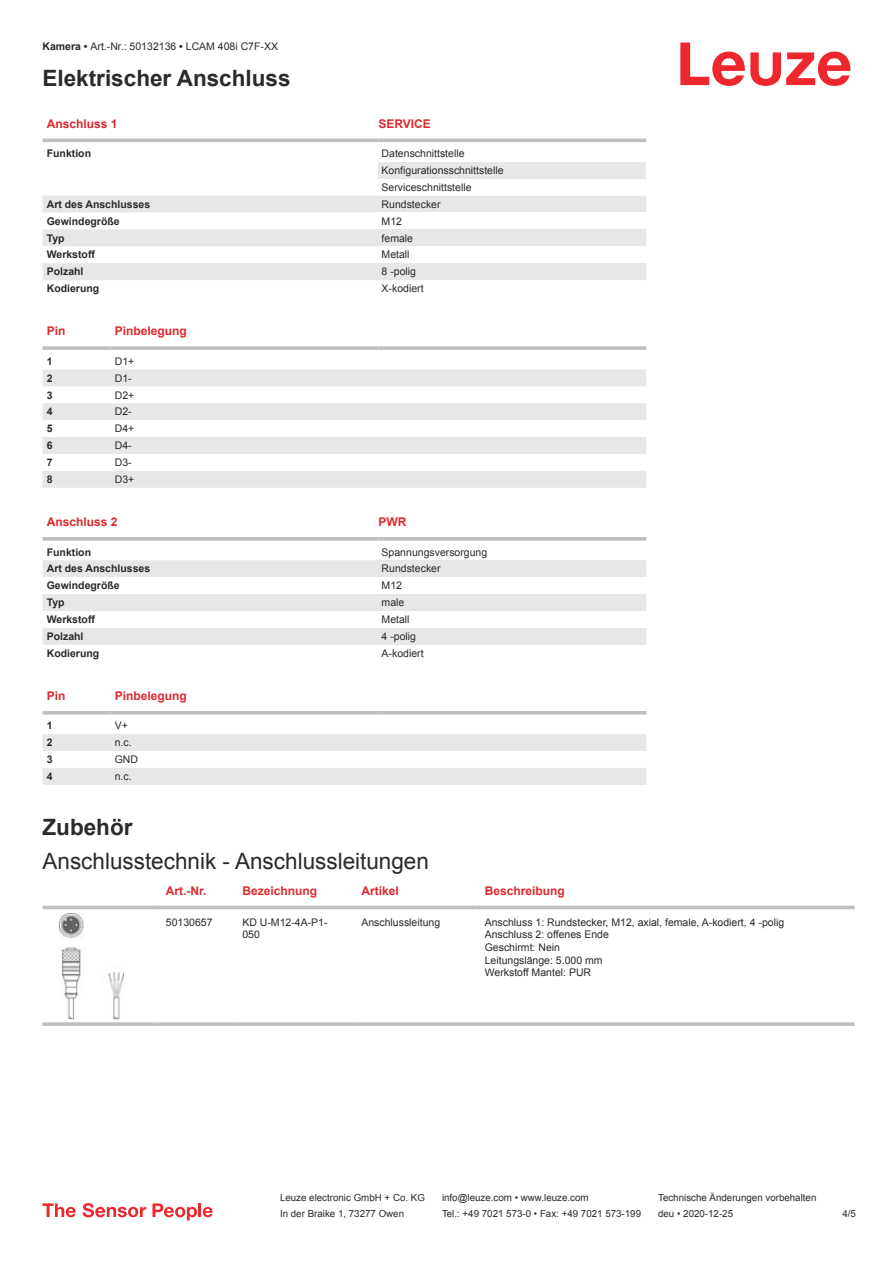
<style>
.page{position:relative;width:893px;height:1263px;background:#fff}
.page>*{position:absolute;margin:0;border:0;box-sizing:border-box;transform-origin:0 0}
.t1{font:22.5px "Arial";color:#2b292a}
.t2{font:700 22.5px "Arial";color:#2b292a}
.t3{font:700 12px "Arial";color:#db2a30}
.t4{font:10.5px/12.6px "Arial";color:#2b292a}
.t5{font:700 10.5px "Arial";color:#2b292a}
.t6{font:9.75px "Arial";color:#2b292a}
.s1{font-weight:700}
</style>
<div class="page">
<svg style="left:680px;top:43px;width:170px;height:43px"></svg>
<svg style="left:43px;top:138px;width:603px;height:58px"></svg>
<svg style="left:43px;top:196px;width:335px;height:84px;fill:#e6e7e9"></svg>
<hr style="left:43px;top:139px;width:335px;height:3px;background:#bdbfc1">
<hr style="left:378px;top:139px;width:268px;height:3px;background:#bdbfc1">
<svg style="left:378px;top:145px;width:268px;height:51px"></svg>
<div style="left:378px;top:162px;width:268px;height:17px;background:#e6e7e9"></div>
<div style="left:378px;top:196px;width:268px;height:16px;background:#e6e7e9"></div>
<div style="left:378px;top:229px;width:268px;height:17px;background:#e6e7e9"></div>
<div style="left:378px;top:263px;width:268px;height:17px;background:#e6e7e9"></div>
<svg style="left:43px;top:369px;width:603px;height:119px;fill:#e6e7e9"></svg>
<hr style="left:43px;top:346px;width:68px;height:4px;background:#c6c8c9">
<svg style="left:111px;top:346px;width:267px;height:4px"></svg>
<hr style="left:378px;top:346px;width:268px;height:4px;background:#c6c8c9">
<svg style="left:43px;top:560px;width:335px;height:85px;fill:#e6e7e9"></svg>
<svg style="left:43px;top:537px;width:335px;height:4px"></svg>
<svg style="left:378px;top:537px;width:268px;height:4px"></svg>
<div style="left:378px;top:560px;width:268px;height:17px;background:#e6e7e9"></div>
<div style="left:378px;top:594px;width:268px;height:17px;background:#e6e7e9"></div>
<div style="left:378px;top:628px;width:268px;height:17px;background:#e6e7e9"></div>
<svg style="left:43px;top:714px;width:603px;height:1px"></svg>
<svg style="left:43px;top:734px;width:603px;height:51px"></svg>
<hr style="left:43px;top:711px;width:68px;height:3px;background:#bdbfc1">
<hr style="left:111px;top:711px;width:267px;height:3px;background:#bdbfc1">
<hr style="left:378px;top:711px;width:268px;height:3px;background:#bdbfc1">
<div style="left:43px;top:905px;width:812px;height:5px;background:#ececed"></div>
<hr style="left:43px;top:906px;width:114px;height:3px;background:#bdbfc1">
<hr style="left:157px;top:906px;width:77px;height:3px;background:#bdbfc1">
<hr style="left:234px;top:906px;width:119px;height:3px;background:#bdbfc1">
<hr style="left:353px;top:906px;width:123px;height:3px;background:#bdbfc1">
<hr style="left:476px;top:906px;width:379px;height:3px;background:#bdbfc1">
<svg style="left:43px;top:1022px;width:114px;height:4px"></svg>
<svg style="left:157px;top:1022px;width:77px;height:4px"></svg>
<svg style="left:234px;top:1022px;width:119px;height:4px"></svg>
<svg style="left:353px;top:1022px;width:123px;height:4px"></svg>
<svg style="left:476px;top:1022px;width:379px;height:4px;background:#c3c5c7"></svg>
<img style="left:59px;top:913px;width:65px;height:107px">
<svg style="left:43px;top:1203px;width:33px;height:14px"></svg>
<svg style="left:83px;top:1203px;width:63px;height:14px"></svg>
<svg style="left:153px;top:1203px;width:44px;height:17px"></svg>
<hr style="left:198px;top:1203px;width:3px;height:14px;background:#ed272d">
<svg style="left:203px;top:1207px;width:10px;height:10px"></svg>
<p class="t4" style="left:43px;top:41px;width:237px"><span class="s1">Kamera •</span> Art.-Nr.: 50132136 <span class="s1">•</span> LCAM 408i C7F-XX</p>
<h1 class="t2" style="left:43px;top:70px;width:250px">Elektrischer Anschluss</h1>
<p class="t3" style="left:47px;top:119px;width:72px">Anschluss 1</p>
<p class="t3" style="left:378px;top:119px;width:54px">SERVICE</p>
<p class="t5" style="left:47px;top:149px;width:46px">Funktion</p>
<p class="t4" style="left:382px;top:146px;width:123px;line-height:17px">Datenschnittstelle<br>Konfigurationsschnittstelle<br>Serviceschnittstelle</p>
<p class="t5" style="left:47px;top:200px;width:105px">Art des Anschlusses</p>
<p class="t4" style="left:382px;top:199px;width:60px">Rundstecker</p>
<p class="t5" style="left:47px;top:217px;width:74px">Gewindegröße</p>
<p class="t4" style="left:382px;top:216px;width:22px">M12</p>
<p class="t5" style="left:47px;top:234px;width:19px">Typ</p>
<p class="t4" style="left:382px;top:233px;width:33px">female</p>
<p class="t5" style="left:47px;top:251px;width:50px">Werkstoff</p>
<p class="t4" style="left:382px;top:249px;width:30px">Metall</p>
<p class="t5" style="left:47px;top:268px;width:38px">Polzahl</p>
<p class="t4" style="left:382px;top:266px;width:36px">8 -polig</p>
<p class="t5" style="left:47px;top:285px;width:54px">Kodierung</p>
<p class="t4" style="left:382px;top:283px;width:44px">X-kodiert</p>
<p class="t3" style="left:47px;top:327px;width:20px">Pin</p>
<p class="t3" style="left:115px;top:327px;width:74px">Pinbelegung</p>
<p class="t5" style="left:47px;top:357px;width:7px">1</p>
<p class="t4" style="left:115px;top:356px;width:21px">D1+</p>
<p class="t5" style="left:47px;top:374px;width:7px">2</p>
<p class="t4" style="left:115px;top:373px;width:18px">D1-</p>
<p class="t5" style="left:47px;top:391px;width:7px">3</p>
<p class="t4" style="left:115px;top:389px;width:21px">D2+</p>
<p class="t5" style="left:47px;top:408px;width:7px">4</p>
<p class="t4" style="left:115px;top:406px;width:18px">D2-</p>
<p class="t5" style="left:47px;top:425px;width:7px">5</p>
<p class="t4" style="left:115px;top:423px;width:21px">D4+</p>
<p class="t5" style="left:47px;top:442px;width:7px">6</p>
<p class="t4" style="left:115px;top:440px;width:18px">D4-</p>
<p class="t5" style="left:47px;top:458px;width:7px">7</p>
<p class="t4" style="left:115px;top:457px;width:18px">D3-</p>
<p class="t5" style="left:47px;top:475px;width:7px">8</p>
<p class="t4" style="left:115px;top:474px;width:21px">D3+</p>
<p class="t3" style="left:47px;top:517px;width:72px">Anschluss 2</p>
<p class="t3" style="left:378px;top:517px;width:29px">PWR</p>
<p class="t5" style="left:47px;top:548px;width:46px">Funktion</p>
<p class="t4" style="left:382px;top:546px;width:107px">Spannungsversorgung</p>
<p class="t5" style="left:47px;top:565px;width:105px">Art des Anschlusses</p>
<p class="t4" style="left:382px;top:563px;width:60px">Rundstecker</p>
<p class="t5" style="left:47px;top:582px;width:74px">Gewindegröße</p>
<p class="t4" style="left:382px;top:580px;width:22px">M12</p>
<p class="t5" style="left:47px;top:599px;width:19px">Typ</p>
<p class="t4" style="left:382px;top:597px;width:24px">male</p>
<p class="t5" style="left:47px;top:615px;width:50px">Werkstoff</p>
<p class="t4" style="left:382px;top:614px;width:30px">Metall</p>
<p class="t5" style="left:47px;top:632px;width:38px">Polzahl</p>
<p class="t4" style="left:382px;top:631px;width:36px">4 -polig</p>
<p class="t5" style="left:47px;top:649px;width:54px">Kodierung</p>
<p class="t4" style="left:382px;top:648px;width:44px">A-kodiert</p>
<p class="t3" style="left:47px;top:691px;width:20px">Pin</p>
<p class="t3" style="left:115px;top:691px;width:74px">Pinbelegung</p>
<p class="t5" style="left:47px;top:722px;width:7px">1</p>
<p class="t4" style="left:115px;top:720px;width:15px">V+</p>
<p class="t5" style="left:47px;top:739px;width:7px">2</p>
<p class="t4" style="left:115px;top:737px;width:18px">n.c.</p>
<p class="t5" style="left:47px;top:756px;width:7px">3</p>
<p class="t4" style="left:115px;top:754px;width:25px">GND</p>
<p class="t5" style="left:47px;top:772px;width:7px">4</p>
<p class="t4" style="left:115px;top:771px;width:18px">n.c.</p>
<h1 class="t2" style="left:43px;top:819px;width:92px">Zubehör</h1>
<h1 class="t1" style="left:43px;top:852px;width:388px">Anschlusstechnik - Anschlussleitungen</h1>
<p class="t3" style="left:166px;top:886px;width:42px">Art.-Nr.</p>
<p class="t3" style="left:242px;top:886px;width:76px">Bezeichnung</p>
<p class="t3" style="left:361px;top:886px;width:39px">Artikel</p>
<p class="t3" style="left:485px;top:886px;width:82px">Beschreibung</p>
<p class="t4" style="left:166px;top:917px;width:48px">50130657</p>
<p class="t4" style="left:242px;top:917px;width:87px">KD U-M12-4A-P1-<br>050</p>
<p class="t4" style="left:361px;top:917px;width:80px">Anschlussleitung</p>
<p class="t4" style="left:485px;top:917px;width:301px">Anschluss 1: Rundstecker, M12, axial, female, A-kodiert, 4 -polig<br>Anschluss 2: offenes Ende<br>Geschirmt: Nein<br>Leitungslänge: 5.000 mm<br>Werkstoff Mantel: PUR</p>
<p class="t6" style="left:280px;top:1194px;width:146px">Leuze electronic GmbH + Co. KG</p>
<p class="t6" style="left:442px;top:1194px;width:148px">info@leuze.com • www.leuze.com</p>
<p class="t6" style="left:658px;top:1194px;width:160px">Technische Änderungen vorbehalten</p>
<p class="t6" style="left:280px;top:1210px;width:126px">In der Braike 1, 73277 Owen</p>
<p class="t6" style="left:442px;top:1210px;width:201px">Tel.: +49 7021 573-0 • Fax: +49 7021 573-199</p>
<p class="t6" style="left:658px;top:1210px;width:76px">deu • 2020-12-25</p>
<p class="t6" style="left:842px;top:1210px;width:15px">4 /5</p>
</div>
